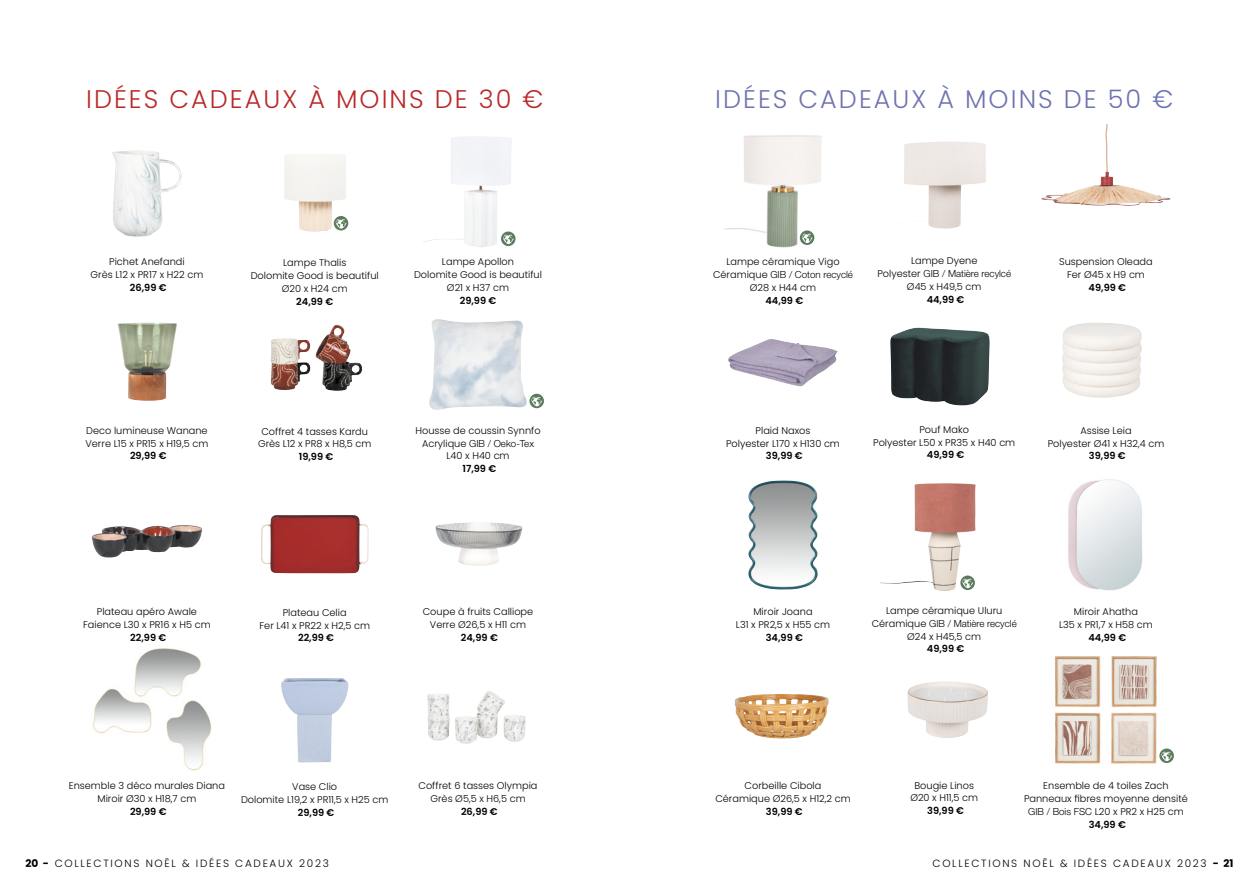
<style>
.page{position:relative;width:1259px;height:893px;background:#fff}
.page>*{position:absolute;margin:0;border:0;box-sizing:border-box;transform-origin:0 0}
.t1{font:300 25.5px "Poppins";letter-spacing:.08em;color:#b92828}
.t2{font:300 25.5px "Poppins";letter-spacing:.08em;color:#6e73b0}
.t3{font:300 10.5px "Poppins";letter-spacing:.16em;color:#000}
.t4{font:300 9.75px/12.8px "Poppins";color:#000;text-align:center}
.t5{font:600 9.75px "Poppins";color:#000}
.t6{font:300 9.75px "Helvetica Neue LT Std";color:#000}
.s1{font-family:"Helvetica Neue LT Std"}
.s2{font-family:"Poppins"}
.s3{font-weight:700}
</style>
<div class="page">
<img style="left:112px;top:150px;width:70px;height:87px">
<img style="left:284px;top:155px;width:62px;height:76px">
<img style="left:423px;top:137px;width:89px;height:110px">
<img style="left:118px;top:323px;width:59px;height:78px">
<img style="left:270px;top:325px;width:92px;height:66px">
<img style="left:429px;top:319px;width:98px;height:91px">
<img style="left:92px;top:525px;width:110px;height:32px">
<img style="left:442px;top:522px;width:31px;height:3px">
<img style="left:93px;top:648px;width:119px;height:122px">
<img style="left:427px;top:691px;width:99px;height:53px">
<img style="left:261px;top:515px;width:108px;height:58px">
<img style="left:281px;top:678px;width:67px;height:85px">
<img style="left:724px;top:135px;width:98px;height:113px">
<img style="left:904px;top:142px;width:82px;height:87px">
<img style="left:1055px;top:656px;width:109px;height:107px">
<img style="left:1041px;top:124px;width:129px;height:82px">
<img style="left:748px;top:481px;width:70px;height:108px">
<img style="left:880px;top:483px;width:95px;height:108px">
<img style="left:728px;top:339px;width:110px;height:47px">
<img style="left:1068px;top:479px;width:74px;height:112px">
<img style="left:907px;top:681px;width:81px;height:57px">
<img style="left:1062px;top:323px;width:80px;height:75px">
<img style="left:890px;top:328px;width:99px;height:77px">
<img style="left:734px;top:694px;width:95px;height:45px">
<svg style="left:529px;top:394px;width:15px;height:14px"></svg>
<svg style="left:531px;top:397px;width:11px;height:9px"></svg>
<svg style="left:501px;top:232px;width:14px;height:14px"></svg>
<svg style="left:503px;top:235px;width:11px;height:9px"></svg>
<div style="left:334px;top:216px;width:14px;height:14px;background:#5b7b5c;border-radius:50%"></div>
<svg style="left:336px;top:219px;width:10px;height:10px"></svg>
<svg style="left:1159px;top:748px;width:15px;height:15px"></svg>
<svg style="left:1161px;top:752px;width:11px;height:9px"></svg>
<svg style="left:960px;top:576px;width:15px;height:14px"></svg>
<svg style="left:962px;top:579px;width:11px;height:9px"></svg>
<svg style="left:800px;top:230px;width:14px;height:15px"></svg>
<svg style="left:802px;top:234px;width:10px;height:9px"></svg>
<p class="t1" style="left:86px;top:84px;width:459px">IDÉES CADEAUX À MOINS DE 30 €</p>
<p class="t2" style="left:715px;top:84px;width:459px">IDÉES CADEAUX À MOINS DE 50 €</p>
<p class="t4" style="left:109px;top:256px;width:77px">Pichet Anefandi</p>
<p class="t4" style="left:91px;top:268px;width:114px">Grès L12 x PR17 x H22 cm</p>
<p class="t5" style="left:130px;top:282px;width:38px">26,99 €</p>
<p class="t4" style="left:283px;top:257px;width:65px">Lampe Thalis</p>
<p class="t4" style="left:251px;top:269px;width:129px">Dolomite Good is beautiful</p>
<p class="t4" style="left:282px;top:282px;width:67px">Ø20 x H24 cm</p>
<p class="t5" style="left:296px;top:295px;width:38px">24,99 €</p>
<p class="t4" style="left:442px;top:256px;width:74px">Lampe Apollon</p>
<p class="t4" style="left:414px;top:268px;width:129px">Dolomite Good is beautiful</p>
<p class="t4" style="left:447px;top:281px;width:64px">Ø21 x H37 cm</p>
<p class="t5" style="left:460px;top:295px;width:38px">29,99 €</p>
<p class="t4" style="left:726px;top:256px;width:115px">Lampe céramique Vigo</p>
<p class="t4" style="left:713px;top:268px;width:141px">Céramique <span class="s1">GIB / Coton recyclé<br></span>Ø28 x H44 cm</p>
<p class="t5" style="left:765px;top:295px;width:39px">44,99 €</p>
<p class="t4" style="left:911px;top:255px;width:68px">Lampe Dyene</p>
<p class="t6" style="left:877px;top:268px;width:135px"><span class="s2">Polyester</span> GIB / Matière recylcé</p>
<p class="t4" style="left:907px;top:280px;width:76px">Ø45 x H49,5 cm</p>
<p class="t5" style="left:926px;top:294px;width:39px">44,99 €</p>
<p class="t4" style="left:1059px;top:256px;width:95px">Suspension Oleada</p>
<p class="t4" style="left:1067px;top:268px;width:79px">Fer Ø45 x H9 cm</p>
<p class="t5" style="left:1088px;top:282px;width:39px">49,99 €</p>
<p class="t4" style="left:86px;top:424px;width:123px">Deco lumineuse Wanane</p>
<p class="t4" style="left:85px;top:437px;width:124px">Verre L15 x PR15 x H19,5 cm</p>
<p class="t5" style="left:130px;top:450px;width:38px">29,99 €</p>
<p class="t4" style="left:261px;top:425px;width:108px">Coffret 4 tasses Kardu</p>
<p class="t4" style="left:258px;top:438px;width:115px">Grès L12 x PR8 x H8,5 cm</p>
<p class="t5" style="left:299px;top:451px;width:36px">19,99 €</p>
<p class="t4" style="left:415px;top:424px;width:127px">Housse de coussin Synnfo</p>
<p class="t4" style="left:422px;top:437px;width:113px">Acrylique <span class="s1">GIB / Oeko-Tex<br></span>L40 x H40 cm</p>
<p class="t5" style="left:462px;top:463px;width:35px">17,99 €</p>
<p class="t4" style="left:755px;top:424px;width:56px">Plaid Naxos</p>
<p class="t4" style="left:726px;top:437px;width:115px">Polyester L170 x H130 cm</p>
<p class="t5" style="left:766px;top:450px;width:38px">39,99 €</p>
<p class="t4" style="left:919px;top:423px;width:51px">Pouf Mako</p>
<p class="t4" style="left:873px;top:436px;width:144px">Polyester L50 x PR35 x H40 cm</p>
<p class="t5" style="left:927px;top:449px;width:39px">49,99 €</p>
<p class="t4" style="left:1080px;top:424px;width:53px">Assise Leia</p>
<p class="t4" style="left:1047px;top:437px;width:118px">Polyester Ø41 x H32,4 cm</p>
<p class="t5" style="left:1089px;top:450px;width:38px">39,99 €</p>
<p class="t4" style="left:97px;top:605px;width:102px">Plateau apéro Awale</p>
<p class="t4" style="left:83px;top:618px;width:129px">Faience L30 x PR16 x H5 cm</p>
<p class="t5" style="left:130px;top:631px;width:37px">22,99 €</p>
<p class="t4" style="left:283px;top:606px;width:65px">Plateau Celia</p>
<p class="t4" style="left:259px;top:619px;width:112px">Fer L41 x PR22 x H2,5 cm</p>
<p class="t5" style="left:298px;top:632px;width:37px">22,99 €</p>
<p class="t4" style="left:423px;top:605px;width:112px">Coupe à fruits Calliope</p>
<p class="t4" style="left:430px;top:618px;width:98px">Verre Ø26,5 x H11 cm</p>
<p class="t5" style="left:461px;top:631px;width:38px">24,99 €</p>
<p class="t4" style="left:753px;top:605px;width:61px">Miroir Joana</p>
<p class="t4" style="left:736px;top:618px;width:96px">L31 x PR2,5 x H55 cm</p>
<p class="t5" style="left:766px;top:631px;width:39px">34,99 €</p>
<p class="t4" style="left:886px;top:604px;width:118px">Lampe céramique Uluru</p>
<p class="t4" style="left:871px;top:617px;width:146px">Céramique <span class="s1">GIB / Matière recyclé<br></span>Ø24 x H45,5 cm</p>
<p class="t5" style="left:927px;top:643px;width:39px">49,99 €</p>
<p class="t4" style="left:1074px;top:605px;width:65px">Miroir Ahatha</p>
<p class="t4" style="left:1059px;top:618px;width:95px">L35 x PR1,7 x H58 cm</p>
<p class="t5" style="left:1088px;top:631px;width:39px">44,99 €</p>
<p class="t4" style="left:69px;top:780px;width:158px">Ensemble 3 déco murales Diana</p>
<p class="t4" style="left:97px;top:792px;width:100px">Miroir Ø30 x H18,7 cm</p>
<p class="t5" style="left:130px;top:806px;width:38px">29,99 €</p>
<p class="t4" style="left:292px;top:781px;width:46px">Vase Clio</p>
<p class="t4" style="left:241px;top:793px;width:149px">Dolomite L19,2 x PR11,5 x H25 cm</p>
<p class="t5" style="left:298px;top:807px;width:38px">29,99 €</p>
<p class="t4" style="left:418px;top:780px;width:120px">Coffret 6 tasses Olympia</p>
<p class="t4" style="left:430px;top:792px;width:97px">Grès Ø5,5 x H6,5 cm</p>
<p class="t5" style="left:461px;top:806px;width:38px">26,99 €</p>
<p class="t4" style="left:744px;top:780px;width:78px">Corbeille Cibola</p>
<p class="t4" style="left:715px;top:792px;width:137px">Céramique Ø26,5 x H12,2 cm</p>
<p class="t5" style="left:766px;top:806px;width:38px">39,99 €</p>
<p class="t4" style="left:914px;top:779px;width:61px">Bougie Linos</p>
<p class="t4" style="left:910px;top:791px;width:69px">Ø20 x H11,5 cm</p>
<p class="t5" style="left:927px;top:805px;width:38px">39,99 €</p>
<p class="t4" style="left:1043px;top:780px;width:127px">Ensemble de 4 toiles Zach</p>
<p class="t4" style="left:1024px;top:792px;width:165px">Panneaux fibres moyenne densité<br><span class="s1">GIB / Bois FSC</span> L20 x PR2 x H25 cm</p>
<p class="t5" style="left:1088px;top:819px;width:39px">34,99 €</p>
<p class="t3" style="left:26px;top:858px;width:305px"><span class="s3">20 -</span> COLLECTIONS NOËL &amp; IDÉES CADEAUX 2023</p>
<p class="t3" style="left:932px;top:858px;width:302px">COLLECTIONS NOËL &amp; IDÉES CADEAUX 2023 <span class="s3">- 21</span></p>
</div>
